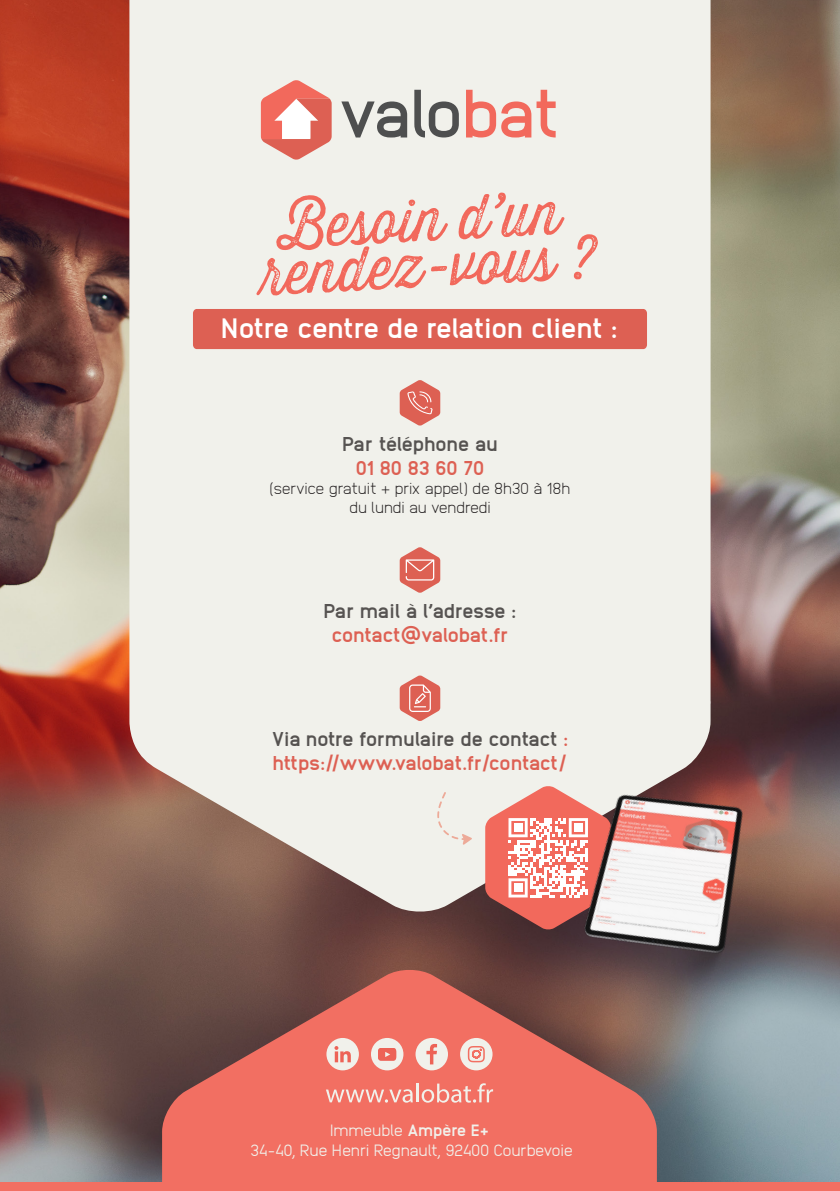
<style>
.page{position:relative;width:840px;height:1191px;background:#fff}
.page>*{position:absolute;margin:0;border:0;box-sizing:border-box;transform-origin:0 0}
.t1{font:60px "Thirsty Rough Lt Two";color:#f2695c}
.t2{font:800 28px "Anodina";letter-spacing:-.03em;color:#fff}
.t3{font:800 20px "Anodina";letter-spacing:-.03em;color:#565351}
.t4{font:800 20px "Anodina";letter-spacing:-.05em;color:#dd6053}
.t5{font:300 16.4px "Anodina";letter-spacing:-.03em;color:#f1f1eb}
.t6{font:200 16px "Anodina";letter-spacing:-.025em;color:#231f20}
.s1{color:#dd6053}
.s2{font-weight:800}
</style>
<div class="page">
<img style="left:0;top:0;width:839px;height:1182px">
<div style="left:129px;top:0;width:581px;height:913px;background:#f1f1eb"></div>
<svg style="left:162px;top:968px;width:494px;height:214px;background:#cb6459"></svg>
<svg style="left:326px;top:1083px;width:167px;height:19px;background:#f19186"></svg>
<div style="left:371px;top:1038px;width:32px;height:32px;background:#f1f1eb;border-radius:50%"></div>
<svg style="left:378px;top:1048px;width:18px;height:12px"></svg>
<div style="left:326px;top:1038px;width:33px;height:32px;background:#f1f1eb;border-radius:50%"></div>
<svg style="left:334px;top:1046px;width:16px;height:16px"></svg>
<div style="left:415px;top:1038px;width:33px;height:32px;background:#f1f1eb;border-radius:50%"></div>
<svg style="left:426px;top:1044px;width:11px;height:20px"></svg>
<div style="left:460px;top:1038px;width:32px;height:32px;background:#f1f1eb;border-radius:50%"></div>
<svg style="left:467px;top:1046px;width:17px;height:16px"></svg>
<div style="left:193px;top:309px;width:453px;height:40px;background:#dd6053;border-radius:4px"></div>
<svg style="left:399px;top:380px;width:41px;height:46px;background:#e38d83"></svg>
<svg style="left:399px;top:547px;width:41px;height:46px;background:#e49187"></svg>
<svg style="left:261px;top:80px;width:70px;height:80px"></svg>
<svg style="left:341px;top:101px;width:66px;height:36px;background:#a3a3a0"></svg>
<svg style="left:414px;top:90px;width:44px;height:47px;background:#ababa8"></svg>
<svg style="left:466px;top:90px;width:89px;height:47px;background:#f1b5ac"></svg>
<svg style="left:437px;top:792px;width:35px;height:53px;background:#f0ece5"></svg>
<svg style="left:485px;top:785px;width:43px;height:145px;background:#d78a83"></svg>
<div style="left:513px;top:823px;width:9px;height:8px;background:#fff"></div>
<div style="left:513px;top:883px;width:9px;height:9px;background:#fff"></div>
<img style="left:528px;top:750px;width:224px;height:270px">
<div style="left:0;top:1182px;width:839px;height:9px;background:#f26f62"></div>
<svg style="left:399px;top:675px;width:41px;height:46px;background:#e59288"></svg>
<p class="t1" style="left:275px;top:184px;width:285px;rotate:-3deg">Besoin d’un</p>
<p class="t1" style="left:259px;top:231px;width:336px;rotate:-3deg">rendez-vous ?</p>
<p class="t2" style="left:220px;top:308px;width:398px">Notre centre de relation client :</p>
<p class="t3" style="left:342px;top:429px;width:157px">Par téléphone au</p>
<p class="t4" style="left:355px;top:453px;width:130px">01 80 83 60 70</p>
<p class="t6" style="left:269px;top:477px;width:302px">(service gratuit + prix appel) de 8h30 à 18h</p>
<p class="t6" style="left:349px;top:496px;width:143px">du lundi au vendredi</p>
<p class="t3" style="left:323px;top:596px;width:195px">Par mail à l’adresse :</p>
<p class="t4" style="left:331px;top:620px;width:178px">contact@valobat.fr</p>
<p class="t3" style="left:271px;top:725px;width:298px">Via notre formulaire de contact <span class="s1">:</span></p>
<p class="t4" style="left:272px;top:749px;width:296px">https://www.valobat.fr/contact/</p>
<p class="t5" style="left:330px;top:1118px;width:160px">Immeuble <span class="s2">Ampère E+</span></p>
<p class="t5" style="left:250px;top:1138px;width:324px">34-40, Rue Henri Regnault, 92400 Courbevoie</p>
</div>
